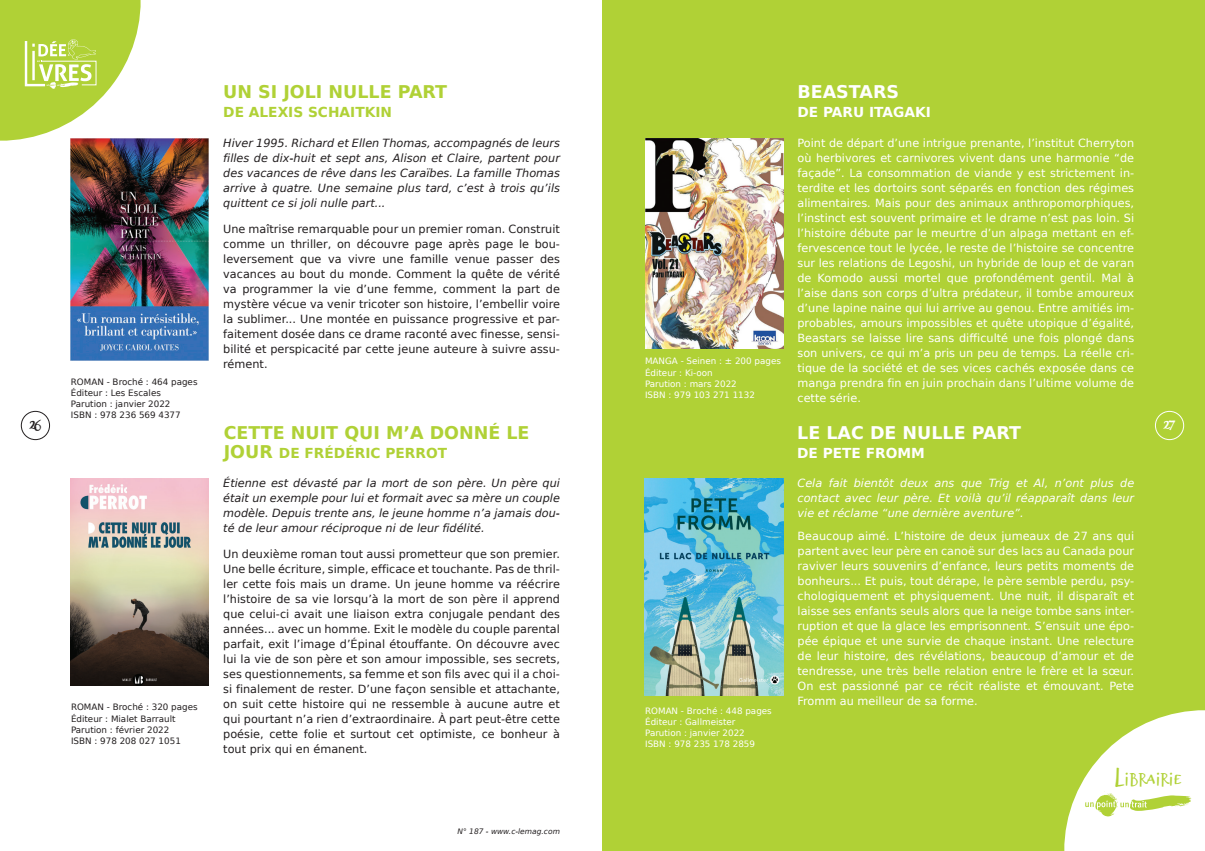
<style>
.page{position:relative;width:1205px;height:851px;background:#fff}
.page>*{position:absolute;margin:0;border:0;box-sizing:border-box;transform-origin:0 0}
.AGENDA___2{font:21px "Brizel";color:#b0d136}
.t1{font:18.75px "Brizel";color:#231f20}
.t2{font:18.75px "Brizel";color:#fff}
.AGENDA___2-2{font:700 17.5px "Bitstream Vera Sans";color:#b0d136}
.AGENDA___2-3{font:700 17.5px "Bitstream Vera Sans";color:#fff}
.AGENDA___2-4{font:700 13.75px "Bitstream Vera Sans";color:#b0d136}
.AGENDA___2-5{font:700 13.75px "Bitstream Vera Sans";color:#fff}
.AGENDA___2-6{font:11.25px/15px "Bitstream Vera Sans";color:#231f20;text-align:justify}
.AGENDA___2-7{font:11.25px/15px "Bitstream Vera Sans";color:#fff;text-align:justify}
.SOMMAIRE{font:11.25px/15px "Bitstream Vera Sans";color:#fff;text-align:justify}
.AGENDA___2-8{font:italic 11.25px/15px "Bitstream Vera Sans";color:#231f20;text-align:justify}
.SOMMAIRE-2{font:italic 11.25px/15px "Bitstream Vera Sans";color:#fff;text-align:justify}
.AGENDA___2-9{font:8.75px/11.2px "Bitstream Vera Sans";color:#231f20}
.AGENDA___2-10{font:8.75px/11.2px "Bitstream Vera Sans";color:#fff}
.t3{font:italic 7.5px "Bitstream Vera Sans";color:#231f20}
.s1{font-size:17.5px}
.s2{font-size:30px}
</style>
<div class="page">
<div style="left:21px;top:411px;width:29px;height:29px;border:1px solid #231f20;border-radius:50%"></div>
<div style="left:603px;top:0;width:602px;height:850px;background:#b0d136"></div>
<div style="left:1155px;top:411px;width:29px;height:29px;border:1px solid #fff;border-radius:50%"></div>
<img style="left:71px;top:478px;width:138px;height:207px">
<img style="left:645px;top:478px;width:138px;height:217px">
<img style="left:71px;top:138px;width:138px;height:222px">
<img style="left:645px;top:138px;width:138px;height:211px">
<svg style="left:0;top:0;width:187px;height:168px"></svg>
<svg style="left:1064px;top:710px;width:141px;height:140px"></svg>
<p class="AGENDA___2-2" style="left:223px;top:82px;width:225px">UN SI JOLI NULLE PART</p>
<p class="AGENDA___2-4" style="left:223px;top:104px;width:170px">DE ALEXIS SCHAITKIN</p>
<p class="AGENDA___2-3" style="left:797px;top:82px;width:103px">BEASTARS</p>
<p class="AGENDA___2-5" style="left:797px;top:104px;width:135px">DE PARU ITAGAKI</p>
<p class="AGENDA___2-8" style="left:223px;top:135px;width:338px">Hiver 1995. Richard et Ellen Thomas, accompagnés de leurs filles de dix-huit et sept ans, Alison et Claire, partent pour des vacances de rêve dans les Caraïbes. La famille Thomas arrive à quatre. Une semaine plus tard, c’est à trois qu’ils quittent ce si joli nulle part...</p>
<p class="AGENDA___2-6" style="left:223px;top:221px;width:338px">Une maîtrise remarquable pour un premier roman. Construit comme un thriller, on découvre page après page le bou&shy;leversement que va vivre une famille venue passer des vacances au bout du monde. Comment la quête de vérité va programmer la vie d’une femme, comment la part de mystère vécue va venir tricoter son histoire, l’embellir voire la sublimer... Une montée en puissance progressive et par&shy;faitement dosée dans ce drame raconté avec finesse, sensi&shy;bilité et perspicacité par cette jeune auteure à suivre assu&shy;rément.</p>
<p class="AGENDA___2-7" style="left:797px;top:135px;width:338px">Point de départ d’une intrigue prenante, l’institut Cherryton où herbivores et carnivores vivent dans une harmonie “de façade”. La consommation de viande y est strictement in&shy;terdite et les dortoirs sont séparés en fonction des régimes alimentaires. Mais pour des animaux anthropomorphiques, l’instinct est souvent primaire et le drame n’est pas loin. Si l’histoire débute par le meurtre d’un alpaga mettant en ef&shy;fervescence tout le lycée, le reste de l’histoire se concentre sur les relations de Legoshi, un hybride de loup et de varan de Komodo aussi mortel que profondément gentil. Mal à l’aise dans son corps d’ultra prédateur, il tombe amoureux d’une lapine naine qui lui arrive au genou. Entre amitiés im&shy;probables, amours impossibles et quête utopique d’égalité, Beastars se laisse lire sans difficulté une fois plongé dans son univers, ce qui m’a pris un peu de temps. La réelle cri&shy;tique de la société et de ses vices cachés exposée dans ce manga prendra fin en juin prochain dans l’ultime volume de cette série.</p>
<p class="AGENDA___2-10" style="left:645px;top:355px;width:137px">MANGA - Seinen : ± 200 pages<br>Éditeur : Ki-oon<br>Parution : mars 2022<br>ISBN : 979 103 271 1132</p>
<p class="AGENDA___2-9" style="left:71px;top:376px;width:128px">ROMAN - Broché : 464 pages</p>
<p class="AGENDA___2-9" style="left:71px;top:387px;width:101px">Éditeur : Les Escales<br>Parution : janvier 2022</p>
<p class="AGENDA___2-9" style="left:71px;top:409px;width:111px">ISBN : 978 236 569 4377</p>
<h2 class="t1" style="left:29px;top:417px;width:14px">26</h2>
<p class="t2" style="left:1163px;top:417px;width:14px">27</p>
<p class="AGENDA___2-2" style="left:224px;top:422px;width:307px">CETTE NUIT QUI M’A DONNÉ LE</p>
<p class="AGENDA___2-4" style="left:224px;top:444px;width:225px"><span class="s1">JOUR</span> DE FRÉDÉRIC PERROT</p>
<p class="AGENDA___2-3" style="left:797px;top:422px;width:225px">LE LAC DE NULLE PART</p>
<p class="AGENDA___2-5" style="left:797px;top:444px;width:129px">DE PETE FROMM</p>
<p class="AGENDA___2-9" style="left:71px;top:701px;width:128px">ROMAN - Broché : 320 pages<br>Éditeur : Mialet Barrault<br>Parution : février 2022<br>ISBN : 978 208 027 1051</p>
<p class="AGENDA___2-8" style="left:223px;top:476px;width:338px">Étienne est dévasté par la mort de son père. Un père qui était un exemple pour lui et formait avec sa mère un couple modèle. Depuis trente ans, le jeune homme n’a jamais dou&shy;té de leur amour réciproque ni de leur fidélité.</p>
<p class="AGENDA___2-6" style="left:223px;top:546px;width:338px">Un deuxième roman tout aussi prometteur que son premier.<br>Une belle écriture, simple, efficace et touchante. Pas de thril&shy;ler cette fois mais un drame. Un jeune homme va réécrire l’histoire de sa vie lorsqu’à la mort de son père il apprend que celui-ci avait une liaison extra conjugale pendant des années... avec un homme. Exit le modèle du couple parental parfait, exit l’image d’Épinal étouffante. On découvre avec lui la vie de son père et son amour impossible, ses secrets, ses questionnements, sa femme et son fils avec qui il a choi&shy;si finalement de rester. D’une façon sensible et attachante, on suit cette histoire qui ne ressemble à aucune autre et qui pourtant n’a rien d’extraordinaire. À part peut-être cette poésie, cette folie et surtout cet optimiste, ce bonheur à tout prix qui en émanent.</p>
<p class="t3" style="left:457px;top:826px;width:104px">N° 187 - www.c-lemag.com</p>
<p class="AGENDA___2-10" style="left:645px;top:705px;width:128px">ROMAN - Broché : 448 pages<br>Éditeur : Gallmeister<br>Parution : janvier 2022<br>ISBN : 978 235 178 2859</p>
<p class="SOMMAIRE-2" style="left:797px;top:476px;width:338px">Cela fait bientôt deux ans que Trig et Al, n’ont plus de contact avec leur père. Et voilà qu’il réapparaît dans leur vie et réclame “une dernière aventure”.</p>
<p class="SOMMAIRE" style="left:797px;top:528px;width:338px">Beaucoup aimé. L’histoire de deux jumeaux de 27 ans qui partent avec leur père en canoë sur des lacs au Canada pour raviver leurs souvenirs d’enfance, leurs petits moments de bonheurs... Et puis, tout dérape, le père semble perdu, psy&shy;chologiquement et physiquement. Une nuit, il disparaît et laisse ses enfants seuls alors que la neige tombe sans inter&shy;ruption et que la glace les emprisonnent. S’ensuit une épo&shy;pée épique et une survie de chaque instant. Une relecture de leur histoire, des révélations, beaucoup d’amour et de tendresse, une très belle relation entre le frère et la sœur.<br>On est passionné par ce récit réaliste et émouvant. Pete Fromm au meilleur de sa forme.</p>
<p class="AGENDA___2" style="left:1114px;top:771px;width:69px"><span class="s2">L</span>ibrairie</p>
</div>
